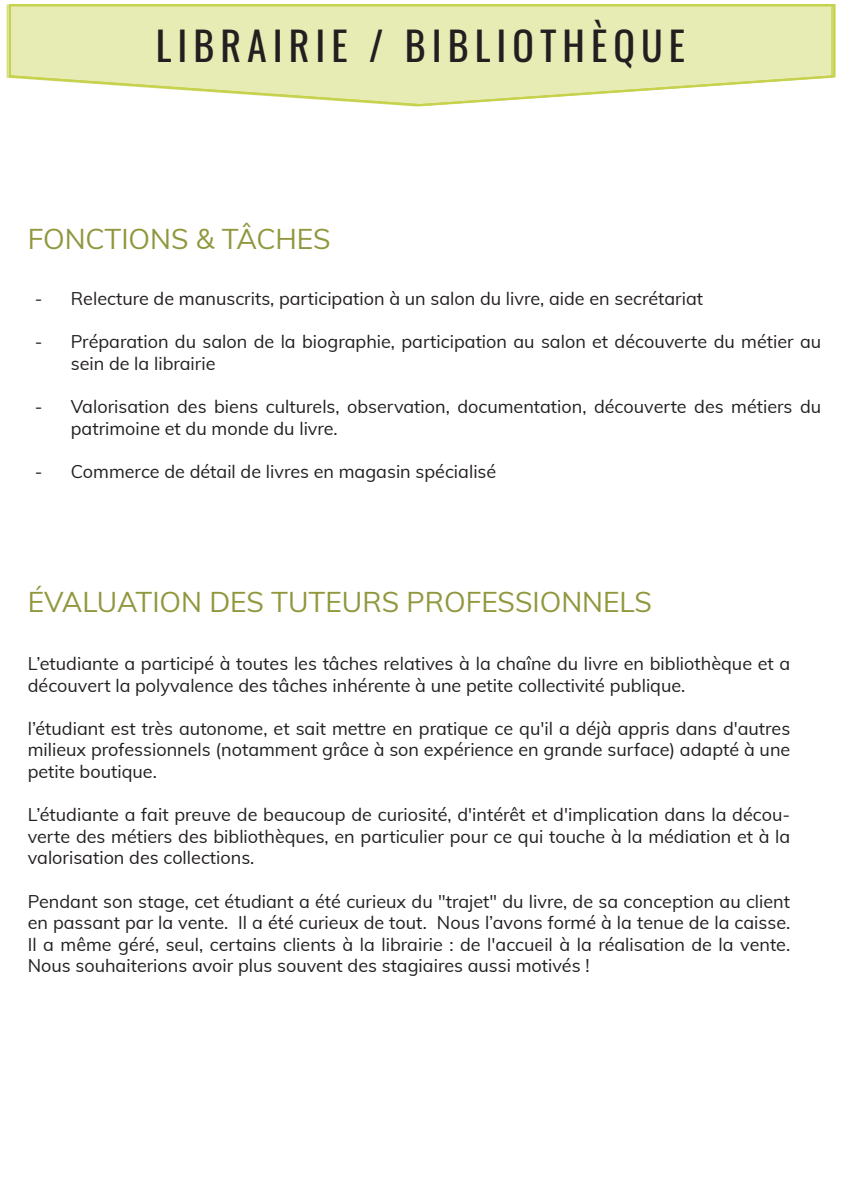
<style>
.page{position:relative;width:842px;height:1191px;background:#fff}
.page>*{position:absolute;margin:0;border:0;box-sizing:border-box;transform-origin:0 0}
.t1{font:40px "Oswald";letter-spacing:.15em;color:#231f20}
.t2{font:28px "Muli";color:#91973d}
.t3{font:18px/21.6px "Muli";color:#231f20}
</style>
<div class="page">
<svg style="left:8px;top:4px;width:828px;height:74px"></svg>
<svg style="left:8px;top:6px;width:824px;height:100px;fill:#e7ecb5"></svg>
<h1 class="t1" style="left:156px;top:10px;width:531px">LIBRAIRIE / BIBLIOTHÈQUE</h1>
<h2 class="t2" style="left:28px;top:219px;width:304px">FONCTIONS &amp; TÂCHES</h2>
<p class="t3" style="left:35px;top:287px;width:670px">- Relecture de manuscrits, participation à un salon du livre, aide en secrétariat</p>
<p class="t3" style="left:71px;top:330px;width:752px;text-indent:-36px">- Préparation du salon de la biographie, participation au salon et découverte du métier au sein de la librairie</p>
<p class="t3" style="left:71px;top:395px;width:752px;text-indent:-36px">- Valorisation des biens culturels, observation, documentation, découverte des métiers du patrimoine et du monde du livre.</p>
<p class="t3" style="left:35px;top:460px;width:463px">- Commerce de détail de livres en magasin spécialisé</p>
<h2 class="t2" style="left:28px;top:581px;width:625px">ÉVALUATION DES TUTEURS PROFESSIONNELS</h2>
<p class="t3" style="left:28px;top:652px;width:764px">L’etudiante a participé à toutes les tâches relatives à la chaîne du livre en bibliothèque et a découvert la polyvalence des tâches inhérente à une petite collectivité publique.</p>
<p class="t3" style="left:28px;top:716px;width:764px;text-align:justify">l’étudiant est très autonome, et sait mettre en pratique ce qu'il a déjà appris dans d'autres milieux professionnels (notamment grâce à son expérience en grande surface) adapté à une petite boutique.</p>
<p class="t3" style="left:28px;top:803px;width:764px;text-align:justify">L’étudiante a fait preuve de beaucoup de curiosité, d'intérêt et d'implication dans la décou&shy;verte des métiers des bibliothèques, en particulier pour ce qui touche à la médiation et à la valorisation des collections.</p>
<p class="t3" style="left:28px;top:889px;width:764px;text-align:justify">Pendant son stage, cet étudiant a été curieux du "trajet" du livre, de sa conception au client en passant par la vente. Il a été curieux de tout. Nous l’avons formé à la tenue de la caisse.<br>Il a même géré, seul, certains clients à la librairie : de l'accueil à la réalisation de la vente.<br>Nous souhaiterions avoir plus souvent des stagiaires aussi motivés !</p>
</div>
